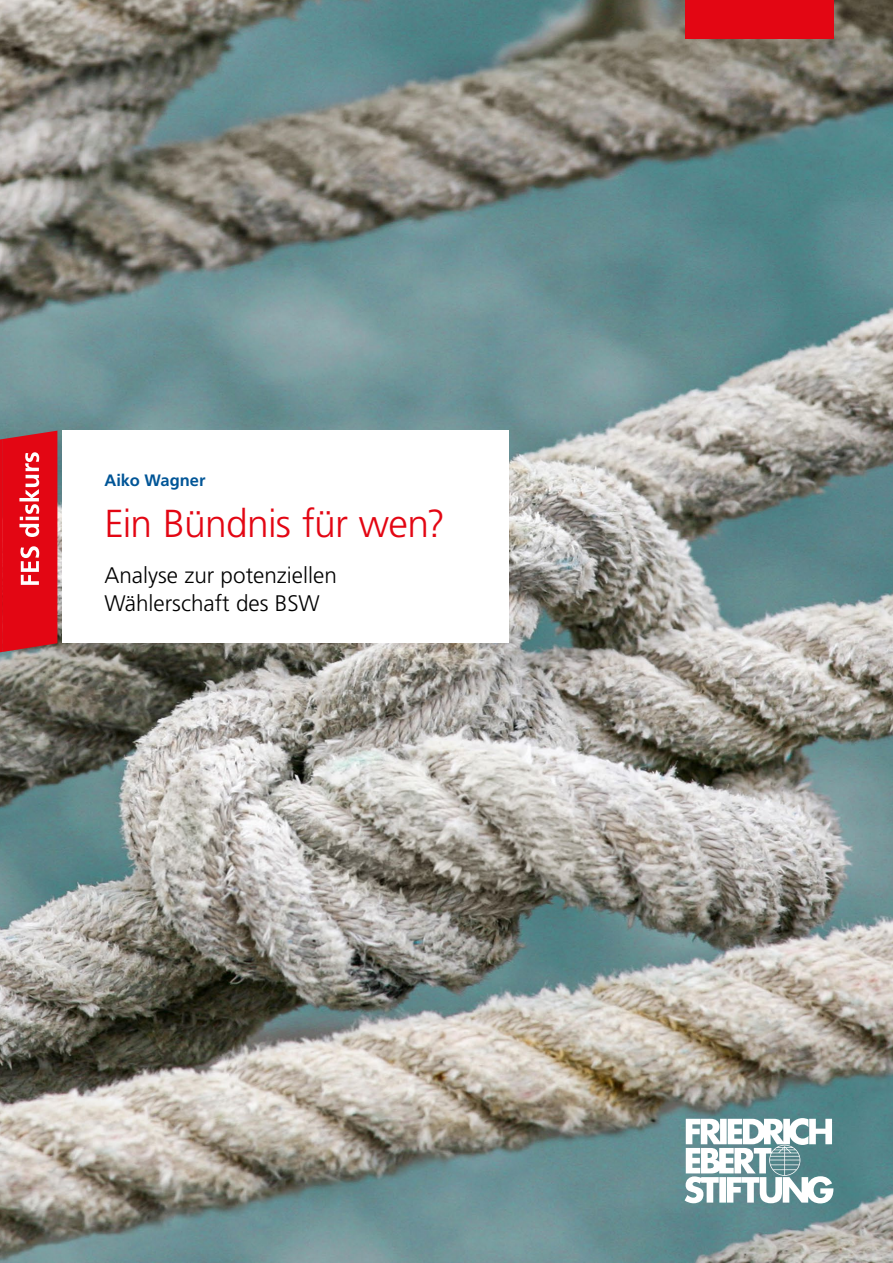
<style>
.page{position:relative;width:893px;height:1263px;background:#fff}
.page>*{position:absolute;margin:0;border:0;box-sizing:border-box;transform-origin:0 0}
.U1_Titel{font:300 39px "Frutiger LT Pro";letter-spacing:-.02em;color:#e30613}
.U1_Subhead{font:300 22.5px/28.5px "Frutiger LT Pro";color:#000}
.U1_S1_Autoren{font:700 16.5px "Frutiger LT Pro";color:#005597}
</style>
<div class="page">
<img style="left:0;top:0;width:893px;height:1263px">
<svg style="left:685px;top:1118px;width:148px;height:85px"></svg>
<div style="left:685px;top:0;width:148px;height:38px;background:#e30613"></div>
<hr style="left:0;top:439px;width:2px;height:213px;background:#e30613">
<svg style="left:2px;top:431px;width:55px;height:221px"></svg>
<div style="left:62px;top:431px;width:446px;height:212px;background:#fff"></div>
<p class="U1_S1_Autoren" style="left:104px;top:470px;width:103px">Aiko Wagner</p>
<h1 class="U1_Titel" style="left:104px;top:501px;width:342px">Ein Bündnis für wen?</h1>
<p class="U1_Subhead" style="left:104px;top:561px;width:234px">Analyse zur potenziellen<br>Wählerschaft des BSW</p>
</div>
